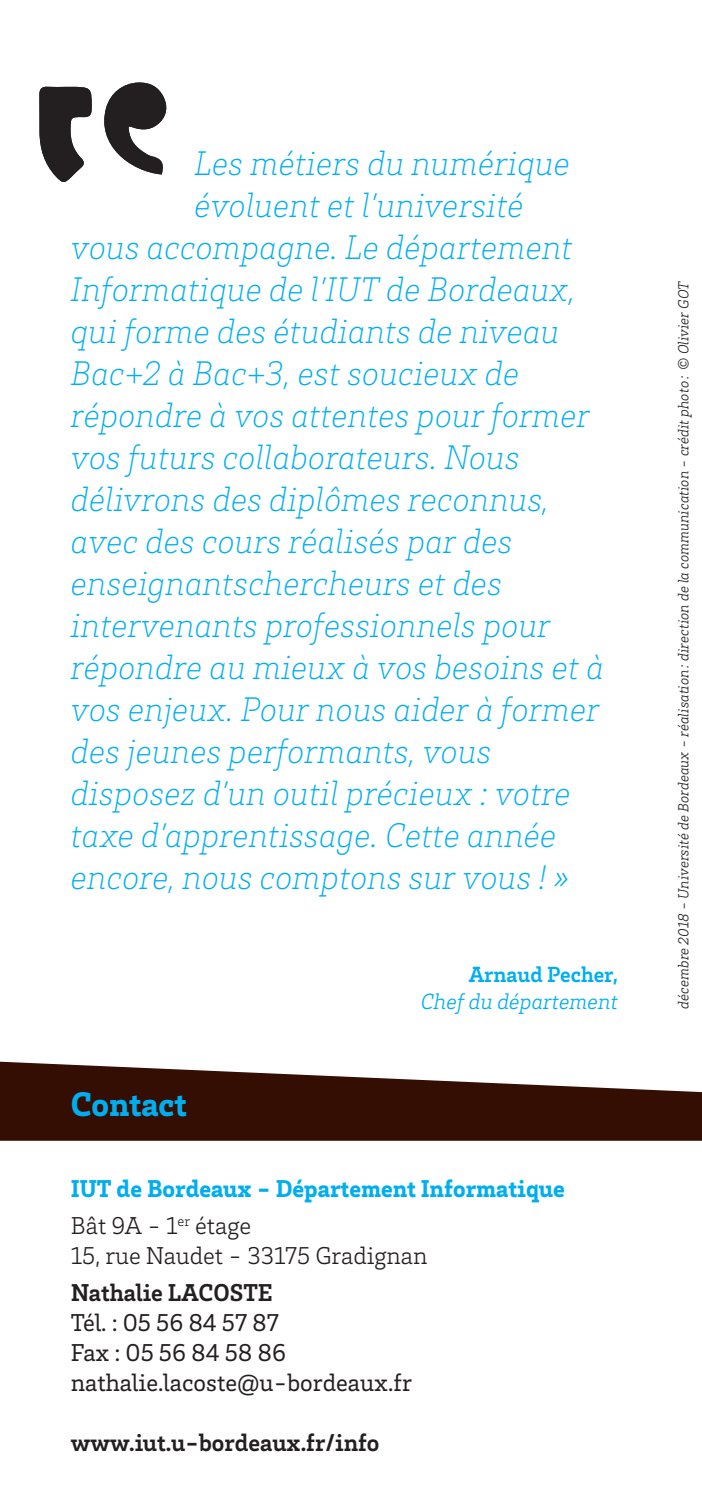
<style>
.page{position:relative;width:702px;height:1489px;background:#fff}
.page>*{position:absolute;margin:0;border:0;box-sizing:border-box;transform-origin:0 0}
.TXT_10{font:italic 200 35px/42px "Brix Slab";color:#00aeef}
.Titre_14_Bleu{font:900 35px "Brix Slab";color:#00aeef}
.TXT_10-2{font:25px/30px "Brix Slab";color:#231f20}
.TXT_10-3{font:300 25px "Brix Slab";color:#231f20}
.Titre10_Bleu{font:900 25px "Brix Slab";color:#00aeef}
.TXT_10-4{font:700 25px "Brix Slab";color:#231f20}
.Txt_09{font:italic 300 22.5px "Brix Slab";color:#00aeef}
.Txt_09-2{font:700 22.5px "Brix Slab";color:#00aeef}
.TXT_note{font:italic 300 15px "Brix Slab";color:#231f20}
.s1{font-weight:700}
</style>
<div class="page">
<svg style="left:39px;top:82px;width:128px;height:100px"></svg>
<svg style="left:0;top:1061px;width:702px;height:79px;fill:#340d03"></svg>
<p class="TXT_10" style="left:195px;top:140px;width:377px">Les métiers du numérique</p>
<p class="TXT_10" style="left:195px;top:182px;width:331px">évoluent et l’université</p>
<p class="TXT_10" style="left:71px;top:224px;width:503px">vous accompagne. Le département</p>
<p class="TXT_10" style="left:71px;top:266px;width:506px">Informatique de l’IUT de Bordeaux,</p>
<p class="TXT_10" style="left:71px;top:308px;width:490px">qui forme des étudiants de niveau</p>
<p class="TXT_10" style="left:71px;top:350px;width:450px">Bac+2 à Bac+3, est soucieux de</p>
<p class="TXT_10" style="left:71px;top:392px;width:520px">répondre à vos attentes pour former</p>
<p class="TXT_10" style="left:71px;top:434px;width:450px">vos futurs collaborateurs. Nous</p>
<p class="TXT_10" style="left:71px;top:476px;width:480px">délivrons des diplômes reconnus,</p>
<p class="TXT_10" style="left:71px;top:518px;width:443px">avec des cours réalisés par des</p>
<p class="TXT_10" style="left:71px;top:560px;width:433px">enseignantschercheurs et des</p>
<p class="TXT_10" style="left:71px;top:602px;width:481px">intervenants professionnels pour</p>
<p class="TXT_10" style="left:71px;top:644px;width:534px">répondre au mieux à vos besoins et à</p>
<p class="TXT_10" style="left:71px;top:686px;width:530px">vos enjeux. Pour nous aider à former</p>
<p class="TXT_10" style="left:71px;top:728px;width:422px">des jeunes performants, vous</p>
<p class="TXT_10" style="left:71px;top:770px;width:501px">disposez d’un outil précieux : votre taxe d’apprentissage. Cette année encore, nous comptons sur vous ! »</p>
<p class="Titre_14_Bleu" style="left:71px;top:1080px;width:117px">Contact</p>
<p class="Txt_09-2" style="left:469px;top:960px;width:151px">Arnaud Pecher,</p>
<p class="Txt_09" style="left:421px;top:986px;width:199px">Chef du département</p>
<p class="Titre10_Bleu" style="left:71px;top:1172px;width:495px">IUT de Bordeaux - Département Informatique</p>
<p class="TXT_10-3" style="left:71px;top:1209px;width:182px">Bât 9A - 1<sup>er</sup> étage</p>
<p class="TXT_10-3" style="left:71px;top:1239px;width:358px">15, rue Naudet - 33175 Gradignan</p>
<p class="TXT_10-2" style="left:71px;top:1276px;width:342px"><span class="s1">Nathalie LACOSTE<br></span>Tél. : 05 56 84 57 87<br>Fax : 05 56 84 58 86 nathalie.lacoste@u-bordeaux.fr</p>
<p class="TXT_10-4" style="left:71px;top:1426px;width:310px">www.iut.u-bordeaux.fr/info</p>
<p class="TXT_note" style="left:673px;top:1008px;width:729px;rotate:-90deg">décembre 2018 - Université de Bordeaux - réalisation: direction de la communication - crédit photo : © Olivier GOT</p>
</div>
